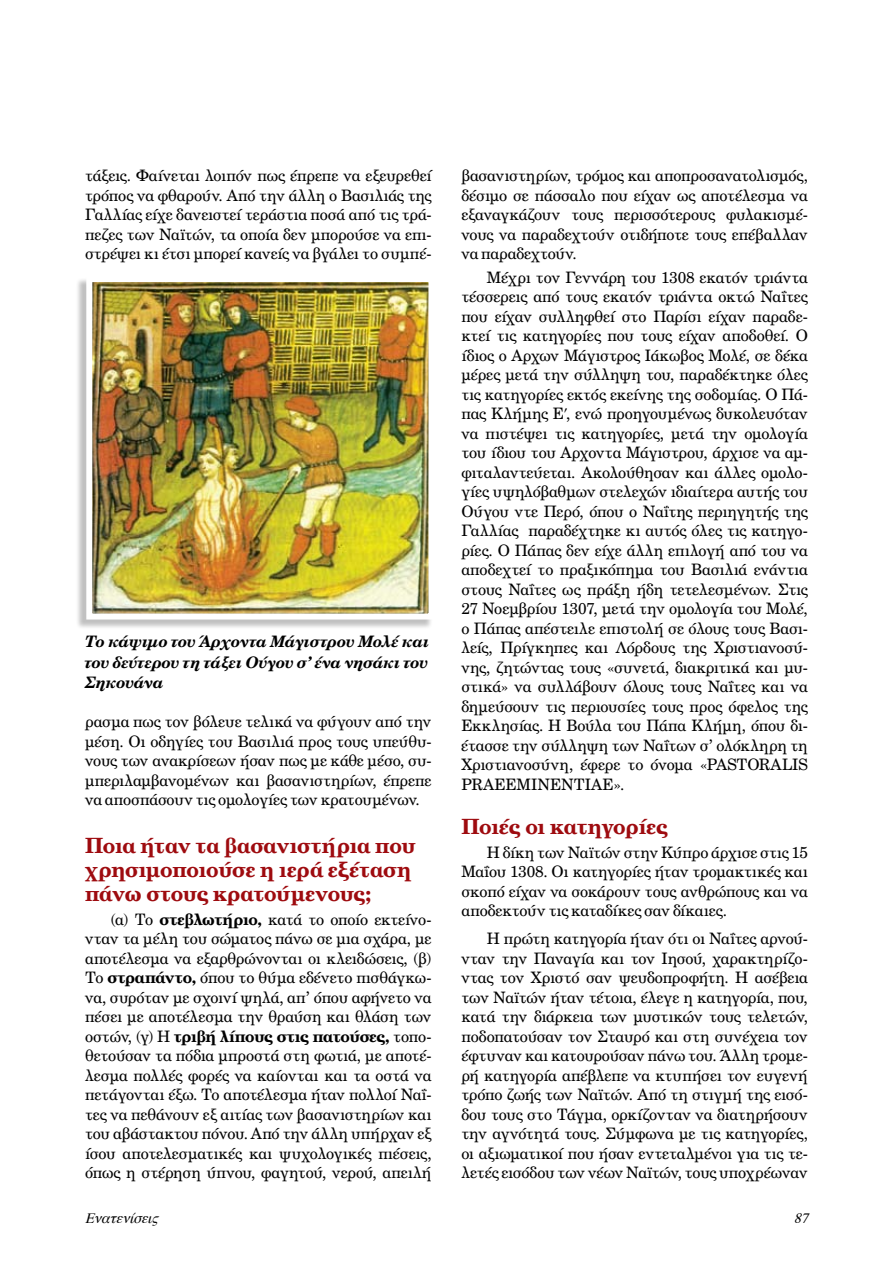
<style>
.page{position:relative;width:893px;height:1263px;background:#fff}
.page>*{position:absolute;margin:0;border:0;box-sizing:border-box;transform-origin:0 0}
.t1{font:21px/24px "UB Century Bold";color:#9e0b0f}
.t2{font:15.75px/19.5px "UB Century";letter-spacing:-.01em;color:#000;text-align:justify}
.t3{font:italic 15.75px/20.2px "UB Century Bold";letter-spacing:-.005em;color:#000;text-align:justify}
.t4{font:15.75px "UB Century Bold";letter-spacing:-.02em;color:#000}
.t5{font:italic 14.25px "Times";color:#000}
.s1{font-family:"UB Century Bold"}
.s2{font-family:"UB Century"}
.s3{font-family:"UB Optima"}
</style>
<div class="page">
<div style="left:76px;top:277px;width:363px;height:359px;background:#000;opacity:.25"></div>
<img style="left:93px;top:283px;width:334px;height:329px">
<div style="left:86px;top:276px;width:348px;height:343px;border:6px solid #fff"></div>
<p class="t2" style="left:85px;top:166px;width:348px">τάξεις. Φαίνεται λοιπόν πως έπρεπε να εξευρεθεί τρόπος να φθαρούν. Από την άλλη ο Βασιλιάς της Γαλλίας είχε δανειστεί τεράστια ποσά από τις τρά&shy;πεζες των Ναϊτών, τα οποία δεν μπορούσε να επι&shy;στρέψει κι έτσι μπορεί κανείς να βγάλει το συμπέ-</p>
<p class="t3" style="left:85px;top:631px;width:346px">Το κάψιμο του Άρχοντα Μάγιστρου Μολέ και του δεύτερου τη τάξει Ούγου σ’ ένα νησάκι του Σηκουάνα</p>
<p class="t2" style="left:85px;top:712px;width:348px">ρασμα πως τον βόλευε τελικά να φύγουν από την μέση. Οι οδηγίες του Βασιλιά προς τους υπεύθυ&shy;νους των ανακρίσεων ήσαν πως με κάθε μέσο, συ&shy;μπεριλαμβανομένων και βασανιστηρίων, έπρεπε να αποσπάσουν τις ομολογίες των κρατουμένων.</p>
<h1 class="t1" style="left:85px;top:833px;width:332px">Ποια ήταν τα βασανιστήρια που χρησιμοποιούσε η ιερά εξέταση πάνω στους κρατούμενους;</h1>
<p class="t2" style="left:85px;top:909px;width:348px;text-indent:26px">(α) Το <span class="s1">στεβλωτήριο,</span> κατά το οποίο εκτείνο&shy;νταν τα μέλη του σώματος πάνω σε μια σχάρα, με αποτέλεσμα να εξαρθρώνονται οι κλειδώσεις, (β)<br>Το <span class="s1">στραπάντο,</span> όπου το θύμα εδένετο πισθάγκω&shy;να, συρόταν με σχοινί ψηλά, απ’ όπου αφήνετο να πέσει με αποτέλεσμα την θραύση και θλάση των</p>
<p class="t4" style="left:85px;top:1026px;width:348px"><span class="s2">οστών, (γ) Η</span> τριβή λίπους στις πατούσες, <span class="s2">τοπο-</span></p>
<p class="t2" style="left:85px;top:1046px;width:348px">θετούσαν τα πόδια μπροστά στη φωτιά, με αποτέ&shy;λεσμα πολλές φορές να καίονται και τα οστά να πετάγονται έξω. Το αποτέλεσμα ήταν πολλοί Ναΐ&shy;τες να πεθάνουν εξ αιτίας των βασανιστηρίων και του αβάστακτου πόνου. Από την άλλη υπήρχαν εξ ίσου αποτελεσματικές και ψυχολογικές πιέσεις, όπως η στέρηση ύπνου, φαγητού, νερού, απειλή</p>
<p class="t2" style="left:461px;top:166px;width:348px">βασανιστηρίων, τρόμος και αποπροσανατολισμός, δέσιμο σε πάσσαλο που είχαν ως αποτέλεσμα να εξαναγκάζουν τους περισσότερους φυλακισμέ&shy;νους να παραδεχτούν οτιδήποτε τους επέβαλλαν να παραδεχτούν.</p>
<p class="t2" style="left:461px;top:267px;width:348px;text-indent:26px">Μέχρι τον Γεννάρη του 1308 εκατόν τριάντα τέσσερεις από τους εκατόν τριάντα οκτώ Ναΐτες που είχαν συλληφθεί στο Παρίσι είχαν παραδε&shy;κτεί τις κατηγορίες που τους είχαν αποδοθεί. Ο ίδιος ο Αρχων Μάγιστρος Ιάκωβος Μολέ, σε δέκα μέρες μετά την σύλληψη του, παραδέκτηκε όλες τις κατηγορίες εκτός εκείνης της σοδομίας. Ο Πά&shy;πας Κλήμης Ε<span class="s3">’</span>, ενώ προηγουμένως δυκολευόταν να πιστέψει τις κατηγορίες, μετά την ομολογία του ίδιου του Αρχοντα Μάγιστρου, άρχισε να αμ&shy;φιταλαντεύεται. Ακολούθησαν και άλλες ομολο&shy;γίες υψηλόβαθμων στελεχών ιδιαίτερα αυτής του Ούγου ντε Περό, όπου ο Ναΐτης περιηγητής της Γαλλίας παραδέχτηκε κι αυτός όλες τις κατηγο&shy;ρίες. Ο Πάπας δεν είχε άλλη επιλογή από του να αποδεχτεί το πραξικόπημα του Βασιλιά ενάντια στους Ναΐτες ως πράξη ήδη τετελεσμένων. Στις 27 Νοεμβρίου 1307, μετά την ομολογία του Μολέ, ο Πάπας απέστειλε επιστολή σε όλους τους Βασι&shy;λείς, Πρίγκηπες και Λόρδους της Χριστιανοσύ&shy;νης, ζητώντας τους «συνετά, διακριτικά και μυ&shy;στικά» να συλλάβουν όλους τους Ναΐτες και να δημεύσουν τις περιουσίες τους προς όφελος της Εκκλησίας. Η Βούλα του Πάπα Κλήμη, όπου δι&shy;έτασσε την σύλληψη των Ναΐτων σ’ ολόκληρη τη Χριστιανοσύνη, έφερε το όνομα «PASTORALIS PRAEEMINENTIAE».</p>
<h1 class="t1" style="left:461px;top:814px;width:208px">Ποιές οι κατηγορίες</h1>
<p class="t2" style="left:461px;top:842px;width:348px;text-indent:26px">Η δίκη των Ναϊτών στην Κύπρο άρχισε στις 15<br>Μαΐου 1308. Οι κατηγορίες ήταν τρομακτικές και σκοπό είχαν να σοκάρουν τους ανθρώπους και να αποδεκτούν τις καταδίκες σαν δίκαιες.</p>
<p class="t2" style="left:461px;top:929px;width:348px;text-indent:26px">Η πρώτη κατηγορία ήταν ότι οι Ναΐτες αρνού&shy;νταν την Παναγία και τον Ιησού, χαρακτηρίζο&shy;ντας τον Χριστό σαν ψευδοπροφήτη. Η ασέβεια των Ναϊτών ήταν τέτοια, έλεγε η κατηγορία, που, κατά την διάρκεια των μυστικών τους τελετών, ποδοπατούσαν τον Σταυρό και στη συνέχεια τον έφτυναν και κατουρούσαν πάνω του. Άλλη τρομε&shy;ρή κατηγορία απέβλεπε να κτυπήσει τον ευγενή τρόπο ζωής των Ναϊτών. Από τη στιγμή της εισό&shy;δου τους στο Τάγμα, ορκίζονταν να διατηρήσουν την αγνότητά τους. Σύμφωνα με τις κατηγορίες, οι αξιωματικοί που ήσαν εντεταλμένοι για τις τε&shy;λετές εισόδου των νέων Ναϊτών, τους υποχρέωναν</p>
<p class="t5" style="left:85px;top:1204px;width:81px">Eνατενίσεις</p>
<p class="t5" style="left:794px;top:1204px;width:22px">87</p>
</div>
